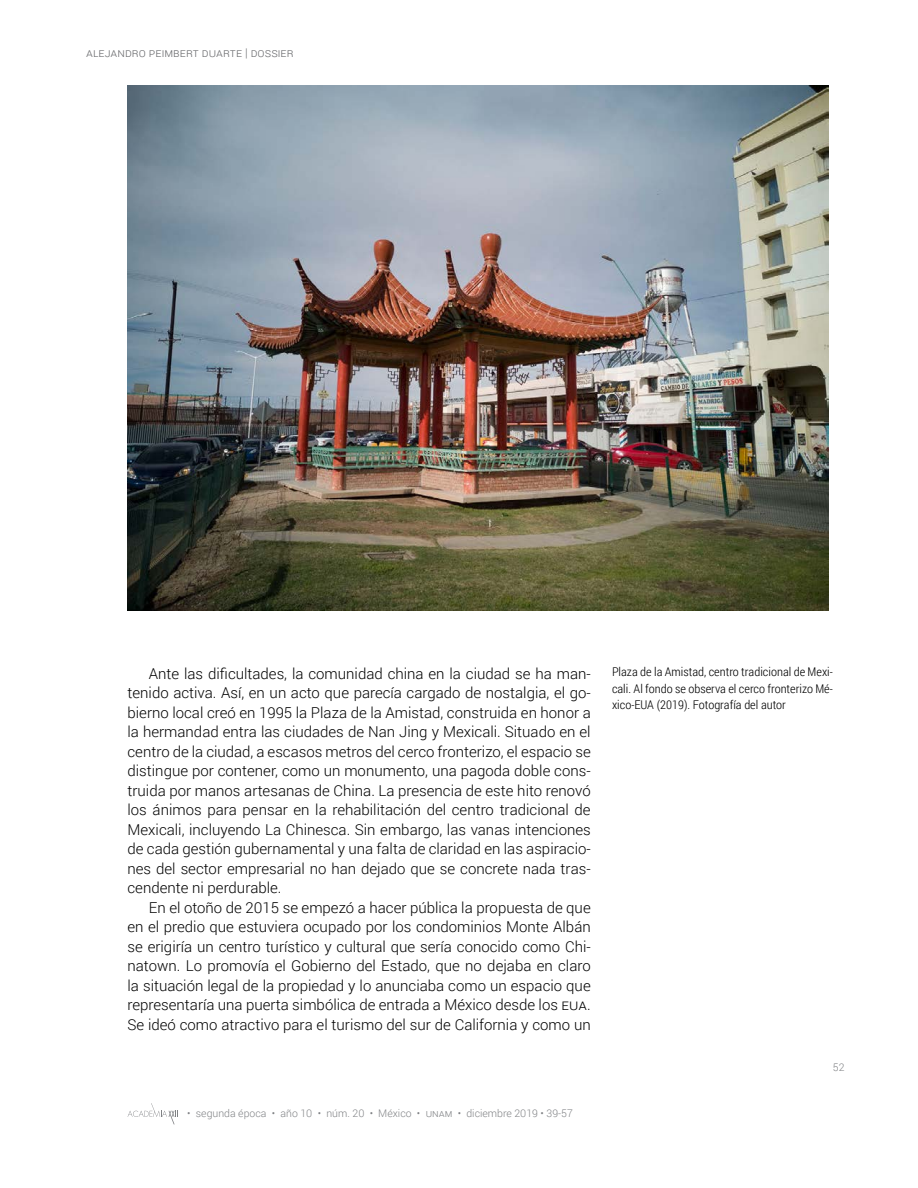
<style>
.page{position:relative;width:918px;height:1188px;background:#fff}
.page>*{position:absolute;margin:0;border:0;box-sizing:border-box;transform-origin:0 0}
.t1{font:300 15px/19.5px "Roboto";color:#000;text-align:justify}
.t2{font:300 12px/16.5px "Roboto Condensed";color:#000;text-align:justify;scale:1.05 1}
.t3{font:300 12px "Roboto";color:#6d6e71}
.t4{font:300 10.5px "Roboto";color:#808285}
</style>
<div class="page">
<svg style="left:128px;top:1103px;width:50px;height:21px"></svg>
<img style="left:128px;top:85px;width:701px;height:525px">
<p class="t3" style="left:86px;top:45px;width:198px">Alejandro Peimbert Duarte | DOSSIER</p>
<p class="t1" style="left:128px;top:663px;width:465px;text-indent:21px">Ante las dificultades, la comunidad china en la ciudad se ha man&shy;tenido activa. Así, en un acto que parecía cargado de nostalgia, el go&shy;bierno local creó en 1995 la Plaza de la Amistad, construida en honor a la hermandad entra las ciudades de Nan Jing y Mexicali. Situado en el centro de la ciudad, a escasos metros del cerco fronterizo, el espacio se distingue por contener, como un monumento, una pagoda doble cons&shy;truida por manos artesanas de China. La presencia de este hito renovó los ánimos para pensar en la rehabilitación del centro tradicional de Mexicali, incluyendo La Chinesca. Sin embargo, las vanas intenciones de cada gestión gubernamental y una falta de claridad en las aspiracio&shy;nes del sector empresarial no han dejado que se concrete nada tras&shy;cendente ni perdurable.</p>
<p class="t1" style="left:128px;top:897px;width:465px;text-indent:21px">En el otoño de 2015 se empezó a hacer pública la propuesta de que en el predio que estuviera ocupado por los condominios Monte Albán se erigiría un centro turístico y cultural que sería conocido como Chi&shy;natown. Lo promovía el Gobierno del Estado, que no dejaba en claro la situación legal de la propiedad y lo anunciaba como un espacio que representaría una puerta simbólica de entrada a México desde los eua.<br>Se ideó como atractivo para el turismo del sur de California y como un</p>
<p class="t4" style="left:187px;top:1106px;width:387px">• segunda época • año 10 • núm. 20 • México • unam • diciembre 2019 • 39-57</p>
<p class="t2" style="left:612px;top:663px;width:212px">Plaza de la Amistad, centro tradicional de Mexi&shy;cali. Al fondo se observa el cerco fronterizo Mé&shy;xico-EUA (2019). Fotografía del autor</p>
<p class="t4" style="left:833px;top:1060px;width:13px">52</p>
</div>
